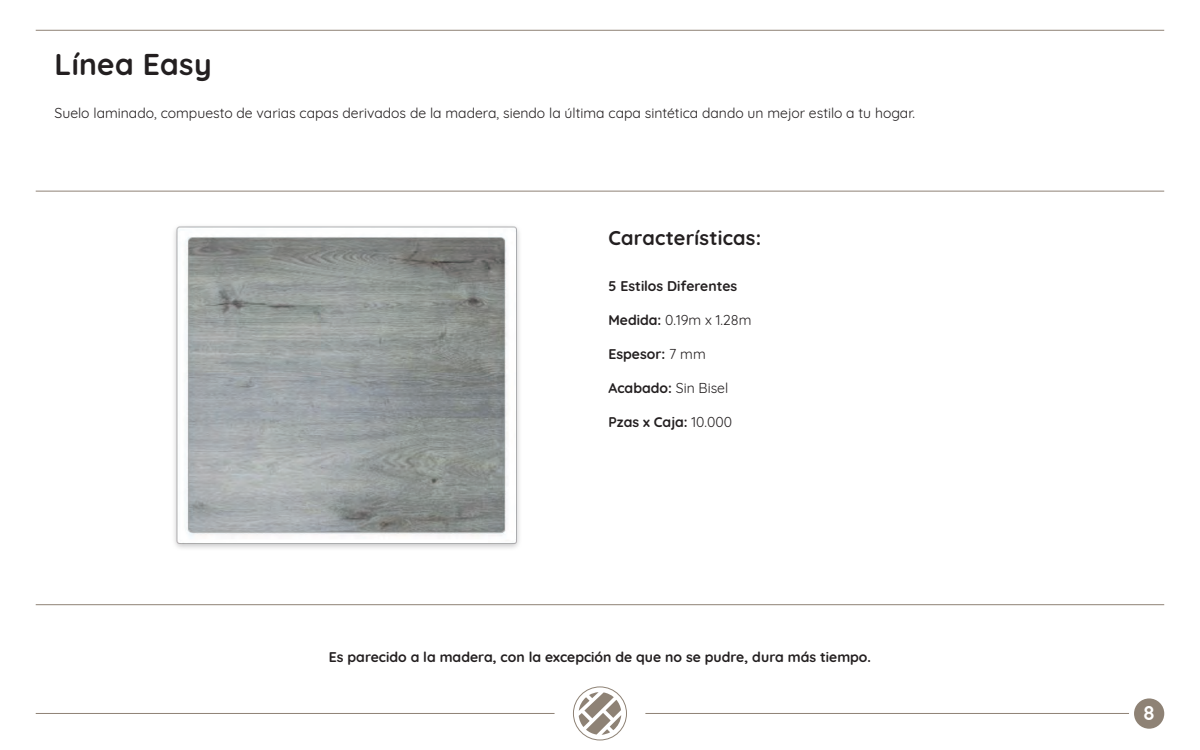
<style>
.page{position:relative;width:1200px;height:750px;background:#fff}
.page>*{position:absolute;margin:0;border:0;box-sizing:border-box;transform-origin:0 0}
.t1{font:700 30px "Quicksand";letter-spacing:.01em;color:#231f20}
.t2{font:700 20px "Quicksand";letter-spacing:.01em;color:#231f20}
.t3{font:700 20px "Quicksand";color:#fff}
.t4{font:14px "Quicksand";color:#231f20}
.t5{font:700 14px "Quicksand";color:#231f20}
.s1{font-weight:700}
.s2{font-weight:400}
</style>
<div class="page">
<hr style="left:36px;top:30px;width:1128px;height:1px;background:#8e8275">
<hr style="left:36px;top:191px;width:1128px;height:1px;background:#8e8275">
<hr style="left:36px;top:604px;width:1128px;height:1px;background:#8e8275">
<hr style="left:36px;top:713px;width:519px;height:1px;background:#8e8275">
<hr style="left:645px;top:713px;width:519px;height:1px;background:#8e8275">
<div style="left:1129px;top:693px;width:40px;height:41px;border:10px solid #fff;border-radius:50%"></div>
<div style="left:1134px;top:698px;width:30px;height:31px;background:#8e8275;border-radius:50%"></div>
<img style="left:174px;top:226px;width:346px;height:323px">
<div style="left:573px;top:686px;width:54px;height:54px;border:1px solid #8e8275;border-radius:50%"></div>
<svg style="left:579px;top:692px;width:42px;height:43px"></svg>
<h1 class="t1" style="left:55px;top:39px;width:159px">Línea Easy</h1>
<p class="t4" style="left:55px;top:102px;width:862px">Suelo laminado, compuesto de varias capas derivados de la madera, siendo la última capa sintética dando un mejor estilo a tu hogar.</p>
<h2 class="t2" style="left:608px;top:221px;width:154px">Características:</h2>
<p class="t5" style="left:608px;top:275px;width:130px">5 Estilos Diferentes</p>
<p class="t4" style="left:608px;top:309px;width:145px"><span class="s1">Medida:</span> 0.19m x 1.28m</p>
<p class="t5" style="left:608px;top:343px;width:99px">Espesor: <span class="s2">7 mm</span></p>
<p class="t5" style="left:608px;top:377px;width:121px">Acabado: <span class="s2">Sin Bisel</span></p>
<p class="t5" style="left:608px;top:411px;width:125px">Pzas x Caja: <span class="s2">10.000</span></p>
<p class="t5" style="left:329px;top:645px;width:544px">Es parecido a la madera, con la excepción de que no se pudre, dura más tiempo.</p>
<h2 class="t3" style="left:1143px;top:696px;width:13px">8</h2>
</div>
